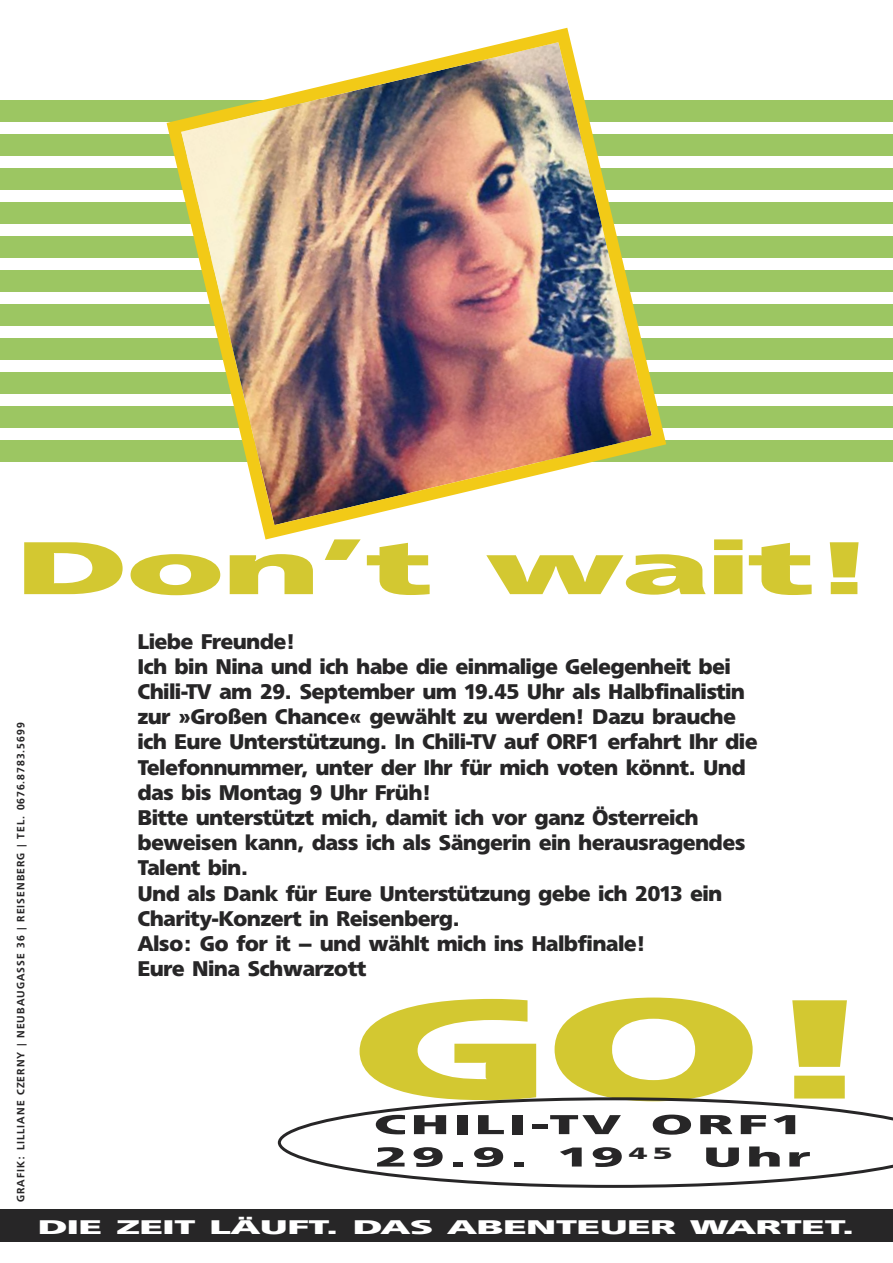
<style>
.page{position:relative;width:893px;height:1263px;background:#fff}
.page>*{position:absolute;margin:0;border:0;box-sizing:border-box;transform-origin:0 0}
.t1{font:700 139.5px "Freeborn SB";color:#d3c831;scale:2 1}
.t2{font:700 73.65px "Freeborn SB";color:#d3c831;scale:2 1}
.t3{font:700 27px/32.4px "Freeborn SB";letter-spacing:.1em;color:#272627;scale:2 1}
.t4{font:700 21px/25.2px "Freeborn SB";color:#272627}
.t5{font:700 19.5px "Freeborn SB";color:#fff;scale:2 1}
.t6{font:500 10.5px "Freeborn SB";letter-spacing:.1em;color:#272627}
</style>
<div class="page">
<div style="left:0;top:101px;width:893px;height:21px;background:#9cc662"></div>
<div style="left:0;top:135px;width:893px;height:21px;background:#9cc662"></div>
<div style="left:0;top:169px;width:893px;height:21px;background:#9cc662"></div>
<div style="left:0;top:203px;width:893px;height:21px;background:#9cc662"></div>
<div style="left:0;top:237px;width:893px;height:21px;background:#9cc662"></div>
<div style="left:0;top:271px;width:893px;height:21px;background:#9cc662"></div>
<div style="left:0;top:305px;width:893px;height:21px;background:#9cc662"></div>
<div style="left:0;top:339px;width:893px;height:21px;background:#9cc662"></div>
<div style="left:0;top:373px;width:893px;height:21px;background:#9cc662"></div>
<div style="left:0;top:407px;width:893px;height:21px;background:#9cc662"></div>
<div style="left:0;top:441px;width:893px;height:21px;background:#9cc662"></div>
<img style="left:159px;top:27px;width:514px;height:513px">
<div style="left:0;top:1209px;width:893px;height:33px;background:#272627"></div>
<svg style="left:278px;top:1097px;width:615px;height:91px"></svg>
<h2 class="t2" style="left:17px;top:526px;width:431px">Don’t wait!</h2>
<p class="t6" style="left:15px;top:1202px;width:481px;rotate:-90deg">GRAFIK: LILLIANE CZERNY | NEUBAUGASSE 36 | REISENBERG | TEL. 0676.8783.5699</p>
<p class="t4" style="left:138px;top:629px;width:621px">Liebe Freunde!<br>Ich bin Nina und ich habe die einmalige Gelegenheit bei Chili-TV am 29. September um 19.45 Uhr als Halbfinalistin zur »Großen Chance« gewählt zu werden! Dazu brauche ich Eure Unterstützung. In Chili-TV auf ORF1 erfahrt Ihr die Telefonnummer, unter der Ihr für mich voten könnt. Und das bis Montag 9 Uhr Früh!<br>Bitte unterstützt mich, damit ich vor ganz Österreich beweisen kann, dass ich als Sängerin ein herausragendes Talent bin.<br>Und als Dank für Eure Unterstützung gebe ich 2013 ein Charity-Konzert in Reisenberg.<br>Also: Go for it – und wählt mich ins Halbfinale!<br>Eure Nina Schwarzott</p>
<h1 class="t1" style="left:354px;top:969px;width:265px">GO!</h1>
<p class="t3" style="left:375px;top:1108px;width:219px">CHILI-TV ORF1<br>29.9. 19<sup>45</sup> Uhr</p>
<p class="t5" style="left:38px;top:1216px;width:410px">DIE ZEIT LÄUFT. DAS ABENTEUER WARTET.</p>
</div>
